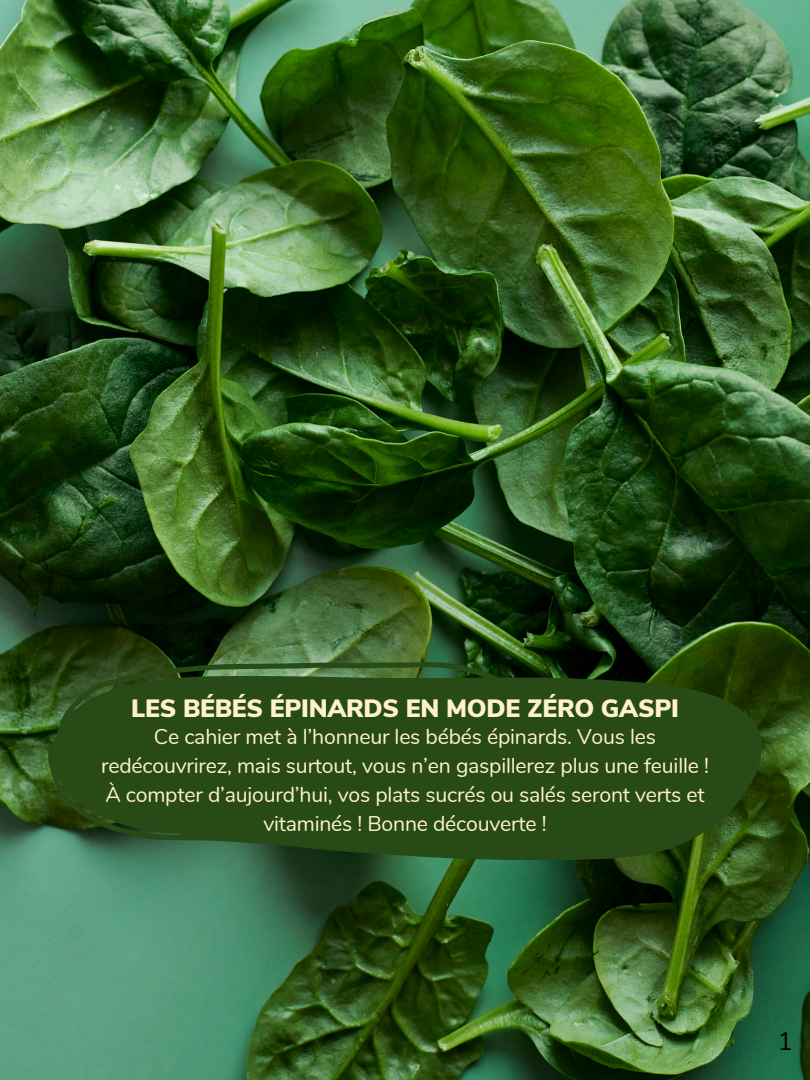
<style>
.page{position:relative;width:810px;height:1080px;background:#fff}
.page>*{position:absolute;margin:0;border:0;box-sizing:border-box;transform-origin:0 0}
.t1{font:900 25px "Nunito Sans";letter-spacing:-.01em;color:#fff1cb}
.t2{font:25px "Nunito";color:#000}
.t3{font:21.25px/29px "Nunito";letter-spacing:-.01em;color:#fff1cb;text-align:center}
</style>
<div class="page">
<img style="left:0;top:0;width:810px;height:1080px">
<svg style="left:47px;top:662px;width:716px;height:198px;background:#284b19"></svg>
<p class="t1" style="left:131px;top:692px;width:549px">LES BÉBÉS ÉPINARDS EN MODE ZÉRO GASPI</p>
<h1 class="t3" style="left:101px;top:723px;width:609px">Ce cahier met à l’honneur les bébés épinards. Vous les redécouvrirez, mais surtout, vous n’en gaspillerez plus une feuille !</h1>
<p class="t3" style="left:105px;top:781px;width:601px">À compter d’aujourd’hui, vos plats sucrés ou salés seront verts et vitaminés ! Bonne découverte !</p>
<p class="t2" style="left:778px;top:1025px;width:16px">1</p>
</div>
